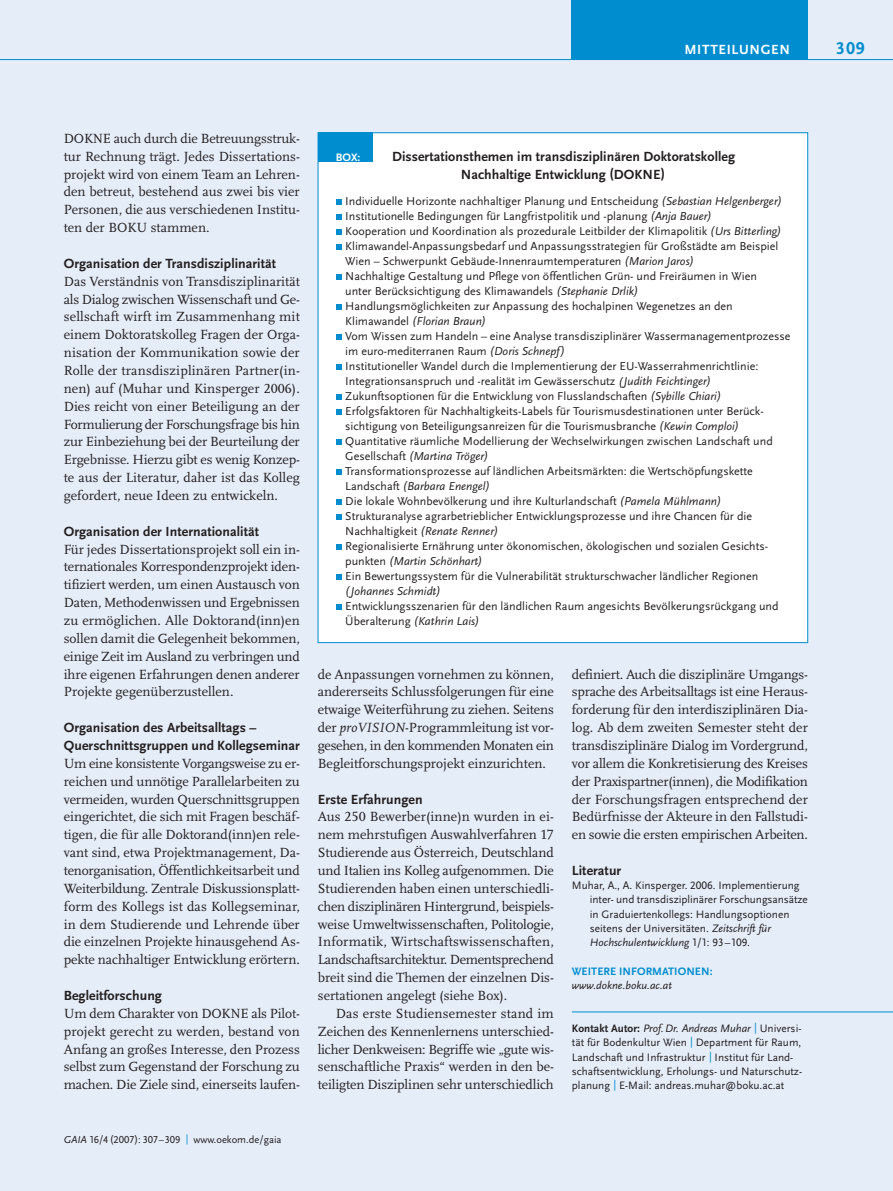
<style>
.page{position:relative;width:893px;height:1191px;background:#e5edf8}
.page>*{position:absolute;margin:0;border:0;box-sizing:border-box;transform-origin:0 0}
.t1{font:700 17.85px "Scala Sans LF";color:#008dcf}
.t2{font:13.8px/17.9px "Scala LF";letter-spacing:-.005em;color:#231f20;text-align:justify}
.t3{font:700 13.8px/17.9px "Scala Sans LF";letter-spacing:.005em;color:#231f20;text-align:center}
.t4{font:700 13.8px "Scala Sans LF";letter-spacing:.05em;color:#fff}
.t5{font:12px/15px "Scala Sans LF";color:#231f20}
.t6{font:italic 12px "Scala Sans LF";color:#231f20}
.t7{font:11.25px/14.2px "Scala Sans LF";color:#231f20}
.t8{font:700 11.25px "Scala Sans LF";letter-spacing:.005em;color:#008dcf}
.t9{font:italic 11.25px "Scala Sans LF";color:#231f20}
.t10{font:700 11.25px "Scala Sans LF";letter-spacing:.005em;color:#fff}
.t11{font:10.5px "Scala Sans LF";color:#231f20}
.s1{font-style:italic}
.s2{color:#008dcf}
.s3{font-weight:700}
</style>
<div class="page">
<div style="left:572px;top:0;width:236px;height:60px;background:#008dcf"></div>
<hr style="left:0;top:59px;width:893px;height:1px;background:#008dcf">
<hr style="left:572px;top:1011px;width:321px;height:1px;background:#008dcf">
<div style="left:318px;top:133px;width:489px;height:509px;background:#fff"></div>
<svg style="left:336px;top:604px;width:6px;height:5px"></svg>
<svg style="left:336px;top:574px;width:6px;height:5px"></svg>
<svg style="left:336px;top:544px;width:6px;height:5px"></svg>
<svg style="left:336px;top:514px;width:6px;height:5px"></svg>
<svg style="left:336px;top:499px;width:6px;height:5px"></svg>
<svg style="left:336px;top:469px;width:6px;height:5px"></svg>
<svg style="left:336px;top:439px;width:6px;height:5px"></svg>
<svg style="left:336px;top:409px;width:6px;height:5px"></svg>
<svg style="left:336px;top:394px;width:6px;height:5px"></svg>
<svg style="left:336px;top:364px;width:6px;height:5px"></svg>
<svg style="left:336px;top:334px;width:6px;height:5px"></svg>
<svg style="left:336px;top:304px;width:6px;height:5px"></svg>
<svg style="left:336px;top:274px;width:6px;height:5px"></svg>
<svg style="left:336px;top:244px;width:6px;height:5px"></svg>
<svg style="left:336px;top:229px;width:6px;height:5px"></svg>
<svg style="left:336px;top:214px;width:6px;height:5px"></svg>
<svg style="left:336px;top:199px;width:6px;height:5px"></svg>
<div style="left:318px;top:132px;width:54px;height:30px;background:#008dcf"></div>
<p class="t4" style="left:684px;top:44px;width:107px">MITTEILUNGEN</p>
<p class="t1" style="left:836px;top:41px;width:30px">309</p>
<p class="t2" style="left:64px;top:131px;width:238px">DOKNE auch durch die Betreuungsstruk&shy;tur Rechnung trägt. Jedes Dissertations&shy;projekt wird von einem Team an Lehren&shy;den betreut, bestehend aus zwei bis vier Personen, die aus verschiedenen Institu&shy;ten der BOKU stammen.</p>
<p class="t3" style="left:64px;top:255px;width:214px">Organisation der Transdisziplinarität</p>
<p class="t2" style="left:64px;top:273px;width:238px">Das Verständnis von Transdisziplinarität als Dialog zwischen Wissenschaft und Ge&shy;sellschaft wirft im Zusammenhang mit einem Doktoratskolleg Fragen der Orga&shy;nisation der Kommunikation sowie der Rolle der transdisziplinären Partner(in - nen) auf (Muhar und Kinsperger 2006).<br>Dies reicht von einer Beteiligung an der Formulierung der Forschungsfrage bis hin zur Einbeziehung bei der Beurteilung der Ergebnisse. Hierzu gibt es wenig Konzep&shy;te aus der Literatur, daher ist das Kolleg gefordert, neue Ideen zu entwickeln.</p>
<p class="t3" style="left:64px;top:523px;width:197px">Organisation der Internationalität</p>
<p class="t2" style="left:64px;top:541px;width:238px">Für jedes Dissertationsprojekt soll ein in - ternationales Korrespondenzprojekt iden&shy;tifiziert werden, um einen Austausch von Daten, Methodenwissen und Ergebnissen zu ermöglichen. Alle Doktorand(inn)en sollen damit die Gelegenheit bekommen, einige Zeit im Ausland zu verbringen und ih re eigenen Erfahrungen denen anderer Projekte gegenüberzustellen.</p>
<p class="t3" style="left:64px;top:720px;width:238px;text-align:left">Organisation des Arbeitsalltags –<br>Querschnitts gruppen und Kollegseminar</p>
<p class="t2" style="left:64px;top:755px;width:238px">Um eine konsistente Vorgangsweise zu er&shy;reichen und unnötige Parallelarbeiten zu vermeiden, wurden Querschnittsgruppen eingerichtet, die sich mit Fragen beschäf&shy;tigen, die für alle Doktorand(inn)en rele&shy;vant sind, etwa Projektmanagement, Da - ten organisation, Öffentlichkeitsarbeit und Weiterbildung. Zentrale Diskussionsplatt&shy;form des Kollegs ist das Kollegseminar, in dem Studierende und Lehrende über die einzelnen Projekte hinausgehend As&shy;pekte nachhaltiger Entwicklung erörtern.</p>
<p class="t3" style="left:64px;top:987px;width:100px">Begleitforschung</p>
<p class="t2" style="left:64px;top:1005px;width:238px">Um dem Charakter von DOKNE als Pilot&shy;projekt gerecht zu werden, bestand von Anfang an großes Interesse, den Prozess selbst zum Gegenstand der Forschung zu machen. Die Ziele sind, einerseits laufen-</p>
<p class="t11" style="left:64px;top:1135px;width:219px"><span class="s1">GAIA</span> 16/4 (2007): 307–309 <span class="s2">|</span> www.oekom.de/gaia</p>
<p class="t10" style="left:336px;top:149px;width:26px">BOX:</p>
<p class="t5" style="left:345px;top:195px;width:447px">Individuelle Horizonte nachhaltiger Planung und Entscheidung <span class="s1">(Sebastian Helgenberger)<br></span>Institutionelle Bedingungen für Langfristpolitik und -planung <span class="s1">(Anja Bauer)<br></span>Kooperation und Koordination als prozedurale Leitbilder der Klimapolitik <span class="s1">(Urs Bitterling)<br></span>Klimawandel-Anpassungsbedarf und Anpassungsstrategien für Großstädte am Beispiel Wien – Schwerpunkt Gebäude-Innenraumtemperaturen <span class="s1">(Marion Jaros)<br></span>Nachhaltige Gestaltung und Pflege von öffentlichen Grün- und Freiräumen in Wien<br>unter Berücksichtigung des Klimawandels <span class="s1">(Stephanie Drlik)<br></span>Handlungsmöglichkeiten zur Anpassung des hochalpinen Wegenetzes an den Klimawandel <span class="s1">(Florian Braun)<br></span>Vom Wissen zum Handeln – eine Analyse transdisziplinärer Wassermanagementprozesse im euro-mediterranen Raum <span class="s1">(Doris Schnepf)<br></span>Institutioneller Wandel durch die Implementierung der EU-Wasserrahmenrichtlinie:<br>Integrations anspruch und -realität im Gewässerschutz <span class="s1">(Judith Feichtinger)<br></span>Zukunftsoptionen für die Entwicklung von Flusslandschaften <span class="s1">(Sybille Chiari)<br></span>Erfolgsfaktoren für Nachhaltigkeits-Labels für Tourismusdestinationen unter Berück - sichtigung von Beteiligungsanreizen für die Tourismusbranche <span class="s1">(Kewin Comploi)<br></span>Quantitative räumliche Modellierung der Wechselwirkungen zwischen Landschaft und Gesellschaft <span class="s1">(Martina Tröger)<br></span>Transformationsprozesse auf ländlichen Arbeitsmärkten: die Wertschöpfungskette Landschaft <span class="s1">(Barbara Enengel)<br></span>Die lokale Wohnbevölkerung und ihre Kulturlandschaft <span class="s1">(Pamela Mühlmann)<br></span>Strukturanalyse agrarbetrieblicher Entwicklungsprozesse und ihre Chancen für die Nachhaltig keit <span class="s1">(Renate Renner)<br></span>Regionalisierte Ernährung unter ökonomischen, ökologischen und sozialen Gesichts&shy;punkten <span class="s1">(Martin Schönhart)<br></span>Ein Bewertungssystem für die Vulnerabilität strukturschwacher ländlicher Regionen</p>
<p class="t6" style="left:345px;top:586px;width:97px">(Johannes Schmidt)</p>
<p class="t5" style="left:345px;top:600px;width:435px">Entwicklungsszenarien für den ländlichen Raum angesichts Bevölkerungsrückgang und<br>Überalterung <span class="s1">(Kathrin Lais)</span></p>
<p class="t10" style="left:336px;top:152px;width:26px">BOX:</p>
<p class="t3" style="left:392px;top:148px;width:344px">Dissertationsthemen im transdisziplinären Doktoratskolleg<br>Nachhaltige Entwicklung (DOKNE)</p>
<p class="t2" style="left:318px;top:666px;width:238px">de Anpassungen vornehmen zu können, andererseits Schlussfolgerungen für eine etwaige Weiterführung zu ziehen. Seitens der <span class="s1">proVISION</span>-Programmleitung ist vor&shy;gesehen, in den kommenden Monaten ein Begleitforschungsprojekt einzurichten.</p>
<p class="t3" style="left:318px;top:791px;width:106px">Erste Erfahrungen</p>
<p class="t2" style="left:318px;top:809px;width:238px">Aus 250 Bewerber(inne)n wurden in ei&shy;nem mehrstufigen Auswahlverfahren 17<br>Stu dierende aus Österreich, Deutschland und Itali en ins Kolleg aufgenommen. Die Studierenden haben einen unterschiedli - chen disziplinären Hintergrund, beispiels - weise Umweltwissenschaften, Politologie, Informatik, Wirtschaftswissenschaften, Landschaftsarchitektur. Dementsprechend breit sind die Themen der einzelnen Dis&shy;sertationen angelegt (siehe Box).</p>
<p class="t2" style="left:318px;top:1005px;width:238px;text-indent:18px">Das erste Studiensemester stand im Zeichen des Kennenlernens unterschied&shy;licher Denkweisen: Begriffe wie „gute wis&shy;senschaftliche Praxis“ werden in den be - teilig ten Disziplinen sehr unterschiedlich</p>
<p class="t2" style="left:572px;top:666px;width:238px">definiert. Auch die disziplinäre Umgangs&shy;sprache des Arbeitsalltags ist eine Heraus&shy;forderung für den interdisziplinären Dia - log. Ab dem zweiten Semester steht der transdisziplinäre Dialog im Vordergrund, vor allem die Konkretisierung des Kreises der Praxispartner(innen), die Modifikation der Forschungsfragen entsprechend der Bedürfnisse der Akteure in den Fallstudi - en sowie die ersten empirischen Arbeiten.</p>
<p class="t3" style="left:572px;top:862px;width:51px">Literatur</p>
<p class="t7" style="left:590px;top:879px;width:220px;text-indent:-18px">Muhar, A., A. Kinsperger. 2006. Implementierung inter- und transdisziplinärer Forschungsansätze in Graduiertenkollegs: Handlungsoptionen seitens der Universitäten. <span class="s1">Zeitschrift für Hochschul entwicklung</span> 1/1: 93–109.</p>
<p class="t8" style="left:572px;top:966px;width:142px">WEITERE INFORMATIONEN:</p>
<p class="t9" style="left:572px;top:980px;width:102px">www.dokne.boku.ac.at</p>
<p class="t7" style="left:572px;top:1022px;width:232px"><span class="s3">Kontakt Autor:</span> <span class="s1">Prof. Dr. Andreas Muhar</span> <span class="s2">|</span> Universi - tät für Bodenkultur Wien <span class="s2">|</span> Department für Raum, Landschaft und Infrastruktur <span class="s2">|</span> Institut für Land&shy;schaftsentwicklung, Erholungs- und Naturschutz&shy;planung <span class="s2">|</span> E-Mail: andreas.muhar@boku.ac.at</p>
</div>
